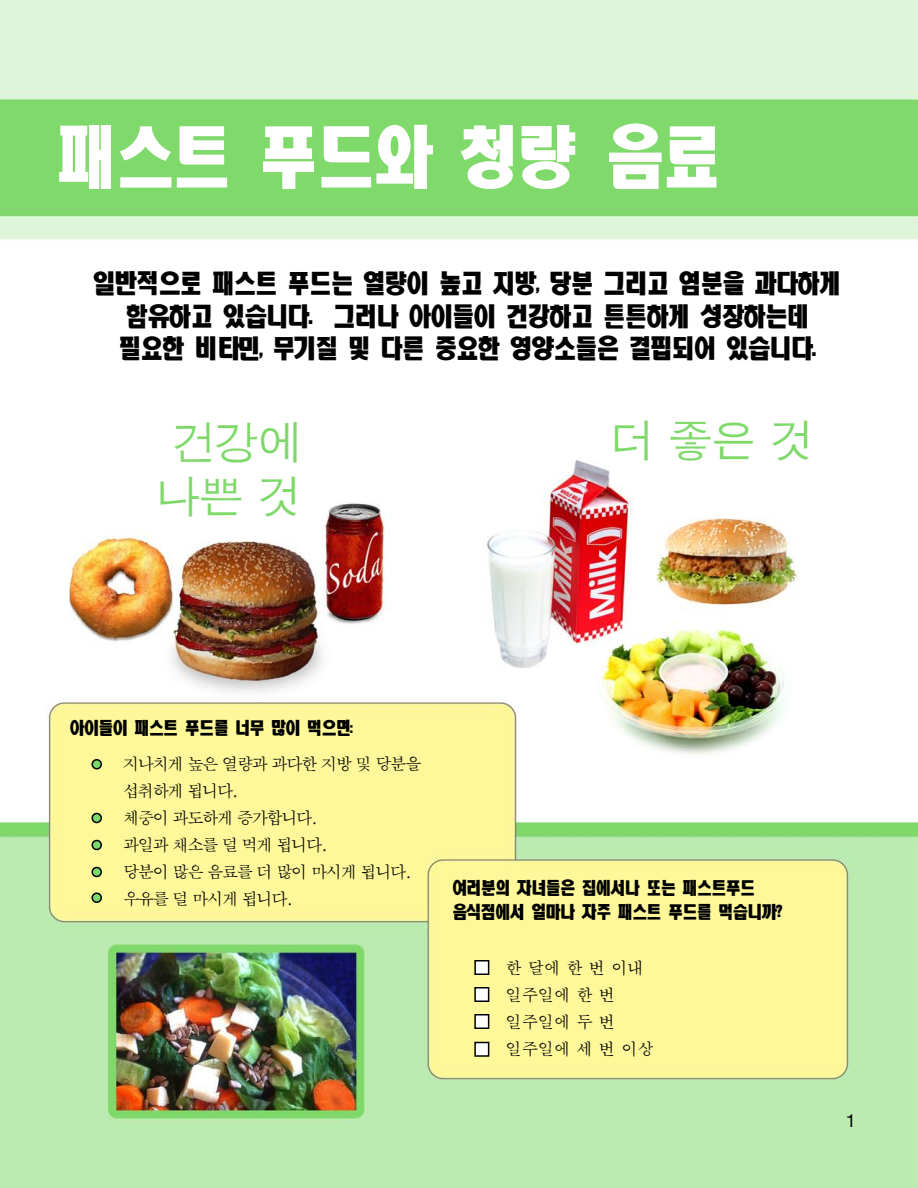
<style>
.page{position:relative;width:918px;height:1188px;background:#fff}
.page>*{position:absolute;margin:0;border:0;box-sizing:border-box;transform-origin:0 0}
.t1{font:72px "JCH Ead A";letter-spacing:-.1em;color:#fff}
.t2{font:45px/54px "Apple Gothic";letter-spacing:-.05em;color:#7fd96a;text-align:center}
.t3{font:27px/32.4px "JCH Ead A";letter-spacing:-.1em;color:#000;text-align:center}
.t4{font:18px/24px "JCH Ead A";letter-spacing:-.1em;color:#000}
.t5{font:18px "Helvetica Neue";color:#000}
.t6{font:16.5px/27px "Apple Myungjo";letter-spacing:-.1em;color:#000}
.t7{font:16.5px/27px "Apple Myungjo";letter-spacing:-.02em;color:#000}
</style>
<div class="page">
<img style="left:0;top:0;width:918px;height:1188px">
<div style="left:475px;top:961px;width:14px;height:13px;background:#fff"></div>
<div style="left:474px;top:960px;width:15px;height:15px;border:2px solid #000"></div>
<div style="left:475px;top:988px;width:14px;height:13px;background:#fff"></div>
<div style="left:474px;top:987px;width:15px;height:15px;border:2px solid #000"></div>
<div style="left:475px;top:1015px;width:14px;height:13px;background:#fff"></div>
<div style="left:474px;top:1014px;width:15px;height:15px;border:2px solid #000"></div>
<div style="left:475px;top:1042px;width:14px;height:14px;background:#fff"></div>
<div style="left:474px;top:1042px;width:15px;height:15px;border:2px solid #000"></div>
<div style="left:92px;top:760px;width:9px;height:9px;background:#7ed96b;border-radius:50%"></div>
<div style="left:92px;top:759px;width:10px;height:11px;border:2px solid #000;border-radius:50%"></div>
<div style="left:92px;top:813px;width:9px;height:9px;background:#7ed96b;border-radius:50%"></div>
<div style="left:92px;top:813px;width:10px;height:10px;border:2px solid #000;border-radius:50%"></div>
<div style="left:92px;top:867px;width:9px;height:9px;background:#7ed96b;border-radius:50%"></div>
<div style="left:92px;top:867px;width:10px;height:10px;border:2px solid #000;border-radius:50%"></div>
<div style="left:92px;top:893px;width:9px;height:9px;background:#7ed96b;border-radius:50%"></div>
<div style="left:92px;top:892px;width:10px;height:11px;border:2px solid #000;border-radius:50%"></div>
<div style="left:92px;top:840px;width:9px;height:9px;background:#7ed96b;border-radius:50%"></div>
<div style="left:92px;top:840px;width:10px;height:10px;border:2px solid #000;border-radius:50%"></div>
<h1 class="t1" style="left:54px;top:120px;width:671px">패스트 푸드와 청량 음료</h1>
<p class="t3" style="left:92px;top:267px;width:752px">일반적으로 패스트 푸드는 열량이 높고 지방, 당분 그리고 염분을 과다하게 함유하고 있습니다. 그러나 아이들이 건강하고 튼튼하게 성장하는데 필요한 비타민, 무기질 및 다른 중요한 영양소들은 결핍되어 있습니다.</p>
<h2 class="t2" style="left:156px;top:416px;width:148px">건강에 나쁜 것</h2>
<h2 class="t2" style="left:610px;top:415px;width:206px">더 좋은 것</h2>
<p class="t4" style="left:69px;top:715px;width:286px">아이들이 패스트 푸드를 너무 많이 먹으면:</p>
<p class="t6" style="left:123px;top:751px;width:300px">지나치게 높은 열량과 과다한 지방 및 당분을 섭취하게 됩니다.<br>체중이 과도하게 증가합니다.<br>과일과 채소를 덜 먹게 됩니다.<br>당분이 많은 음료를 더 많이 마시게 됩니다. 우유를 덜 마시게 됩니다.</p>
<p class="t4" style="left:452px;top:875px;width:333px">여러분의 자녀들은 집에서나 또는 패스트푸드 음식점에서 얼마나 자주 패스트 푸드를 먹습니까?</p>
<p class="t7" style="left:506px;top:955px;width:150px">한 달에 한 번 이내 일주일에 한 번 일주일에 두 번 일주일에 세 번 이상</p>
<p class="t5" style="left:846px;top:1110px;width:12px">1</p>
</div>
